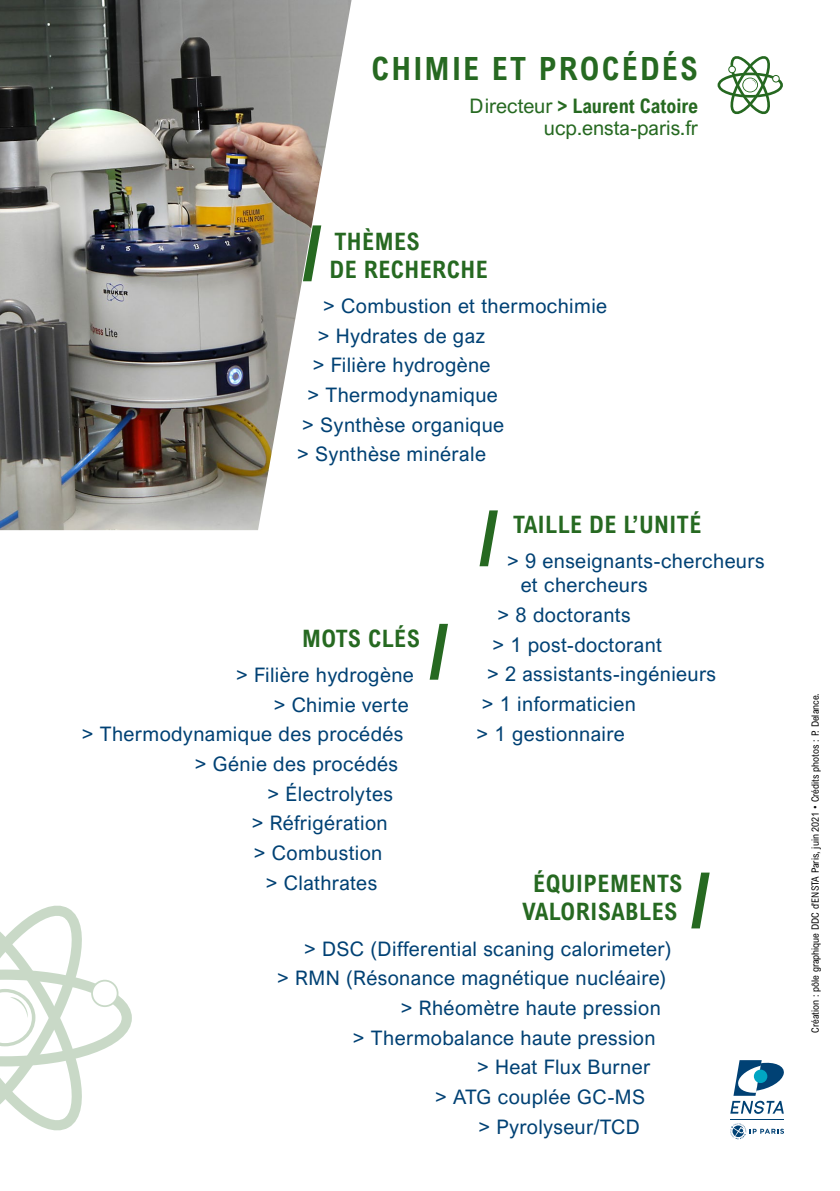
<style>
.page{position:relative;width:840px;height:1191px;background:#fff}
.page>*{position:absolute;margin:0;border:0;box-sizing:border-box;transform-origin:0 0}
.t1{font:700 32px "Arial Nova Cond";letter-spacing:.07em;color:#266921}
.t2{font:700 24px/28px "Arial Nova Cond";letter-spacing:.02em;color:#266921}
.t3{font:20px/24px "Arial Nova";letter-spacing:.02em;color:#004174}
.t4{font:700 20px "Arial Nova Cond";color:#266921}
.t5{font:20px "Arial Nova";color:#266921}
.t6{font:10px "Arial Nova Cond";color:#000}
.s1{font-family:"Arial Nova";font-weight:400}
</style>
<div class="page">
<div style="left:717px;top:73px;width:65px;height:25px;border:3px solid #256820;border-radius:50%"></div>
<svg style="left:725px;top:56px;width:46px;height:59px"></svg>
<div style="left:728px;top:66px;width:7px;height:7px;background:#fff;border-radius:50%"></div>
<div style="left:728px;top:66px;width:7px;height:7px;border:1px solid #256820;border-radius:50%"></div>
<div style="left:772px;top:75px;width:6px;height:7px;background:#fff;border-radius:50%"></div>
<div style="left:772px;top:75px;width:7px;height:7px;border:1px solid #256820;border-radius:50%"></div>
<svg style="left:429px;top:624px;width:19px;height:55px"></svg>
<svg style="left:479px;top:510px;width:18px;height:56px"></svg>
<svg style="left:691px;top:872px;width:18px;height:56px"></svg>
<svg style="left:730px;top:1123px;width:53px;height:16px"></svg>
<svg style="left:730px;top:1060px;width:54px;height:53px"></svg>
<hr style="left:730px;top:1119px;width:53px;height:1px;background:#004174">
<svg style="left:0;top:905px;width:132px;height:226px"></svg>
<div style="left:92px;top:980px;width:25px;height:26px;background:#fff;border-radius:50%"></div>
<div style="left:91px;top:979px;width:27px;height:28px;border:2px solid #256820;border-radius:50%"></div>
<img style="left:0;top:0;width:351px;height:530px">
<h1 class="t1" style="left:371px;top:49px;width:328px">CHIMIE ET PROCÉDÉS</h1>
<p class="t4" style="left:469px;top:94px;width:230px"><span class="s1">Directeur</span> &gt; Laurent Catoire</p>
<p class="t5" style="left:543px;top:117px;width:155px">ucp.ensta-paris.fr</p>
<p class="t2" style="left:329px;top:226px;width:160px">THÈMES<br>DE RECHERCHE</p>
<p class="t3" style="left:323px;top:294px;width:285px">&gt; Combustion et thermochimie</p>
<p class="t3" style="left:318px;top:323px;width:168px">&gt; Hydrates de gaz</p>
<p class="t3" style="left:312px;top:353px;width:179px">&gt; Filière hydrogène</p>
<p class="t3" style="left:307px;top:383px;width:192px">&gt; Thermodynamique</p>
<p class="t3" style="left:302px;top:412px;width:203px">&gt; Synthèse organique</p>
<p class="t3" style="left:297px;top:442px;width:190px">&gt; Synthèse minérale</p>
<p class="t2" style="left:513px;top:510px;width:189px">TAILLE DE L’UNITÉ</p>
<p class="t3" style="left:520px;top:549px;width:245px;text-indent:-14px">&gt; 9 enseignants-chercheurs et chercheurs</p>
<p class="t3" style="left:497px;top:603px;width:134px">&gt; 8 doctorants</p>
<p class="t3" style="left:492px;top:632px;width:171px">&gt; 1 post-doctorant</p>
<p class="t3" style="left:487px;top:662px;width:230px">&gt; 2 assistants-ingénieurs</p>
<p class="t3" style="left:481px;top:692px;width:155px">&gt; 1 informaticien</p>
<p class="t3" style="left:476px;top:721px;width:150px">&gt; 1 gestionnaire</p>
<p class="t2" style="left:302px;top:623px;width:119px">MOTS CLÉS</p>
<p class="t3" style="left:236px;top:663px;width:179px">&gt; Filière hydrogène</p>
<p class="t3" style="left:273px;top:692px;width:136px">&gt; Chimie verte</p>
<p class="t3" style="left:82px;top:722px;width:323px">&gt; Thermodynamique des procédés</p>
<p class="t3" style="left:195px;top:752px;width:204px">&gt; Génie des procédés</p>
<p class="t3" style="left:267px;top:781px;width:127px">&gt; Électrolytes</p>
<p class="t3" style="left:251px;top:811px;width:137px">&gt; Réfrigération</p>
<p class="t3" style="left:254px;top:840px;width:130px">&gt; Combustion</p>
<p class="t3" style="left:266px;top:870px;width:113px">&gt; Clathrates</p>
<p class="t2" style="left:522px;top:869px;width:161px;text-align:center">ÉQUIPEMENTS<br>VALORISABLES</p>
<p class="t3" style="left:304px;top:936px;width:368px">&gt; DSC (Differential scaning calorimeter)</p>
<p class="t3" style="left:277px;top:966px;width:390px">&gt; RMN (Résonance magnétique nucléaire)</p>
<p class="t3" style="left:400px;top:995px;width:261px">&gt; Rhéomètre haute pression</p>
<p class="t3" style="left:353px;top:1025px;width:304px">&gt; Thermobalance haute pression</p>
<p class="t3" style="left:477px;top:1055px;width:175px">&gt; Heat Flux Burner</p>
<p class="t3" style="left:435px;top:1084px;width:211px">&gt; ATG couplée GC-MS</p>
<p class="t3" style="left:478px;top:1114px;width:163px">&gt; Pyrolyseur/TCD</p>
<p class="t6" style="left:808px;top:1032px;width:341px;rotate:-90deg">Création : pôle graphique DDC d’ENSTA Paris, juin 2021 • Crédits photos : P. Delance.</p>
</div>
